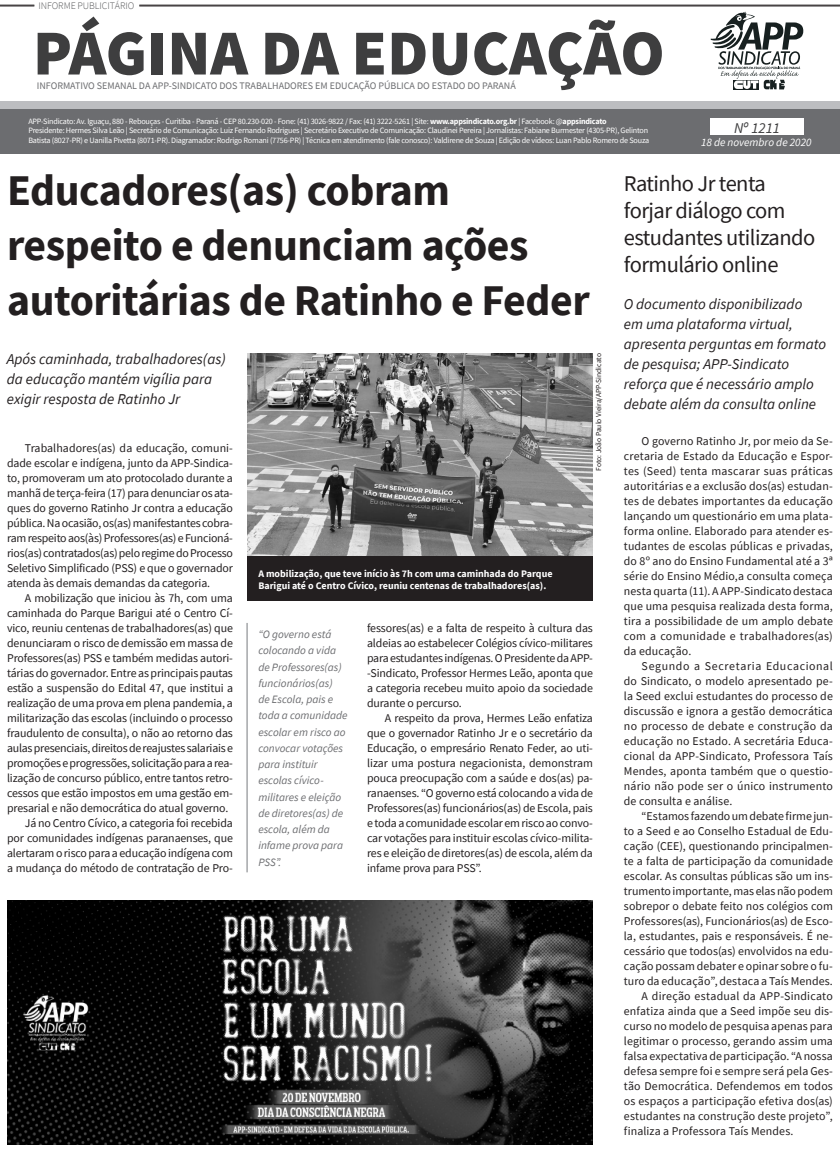
<style>
.page{position:relative;width:840px;height:1152px;background:#fff}
.page>*{position:absolute;margin:0;border:0;box-sizing:border-box;transform-origin:0 0}
.t1{font:900 64.12px "Source Sans Pro";color:#3e3e3f}
.Pageduc_-_Tit1{font:700 43.75px/55px "Source Sans Pro";letter-spacing:-.01em;color:#231f20}
.Pageduc_-_Tit1-2{font:22.5px/27px "Source Sans Pro";letter-spacing:-.025em;color:#231f20}
.Pageduc_-_Tit1-3{font:italic 15px/20px "Source Sans Pro";color:#231f20}
.t2{font:italic 15px "Source Sans Pro";color:#3e3e3f}
.t3{font:11.88px/15px "Source Sans Pro";letter-spacing:-.01em;color:#231f20;text-align:justify}
.Pageduc_-_Tit1-4{font:italic 11.25px/16.2px "Source Sans Pro";color:#6c6d70}
.t4{font:italic 11.25px "Source Sans Pro";color:#fff}
.t5{font:700 10px/12px "Source Sans Pro";color:#fff}
.t6{font:10px "Source Sans Pro";color:#6c6d70}
.t7{font:300 10px "Source Sans Pro";color:#57585a}
.t8{font:8.12px/9.8px "Source Sans Pro";letter-spacing:-.025em;color:#fff}
.t9{font:7.5px "Source Sans Pro";color:#231f20}
.s1{font-weight:700}
</style>
<div class="page">
<hr style="left:139px;top:5px;width:701px;height:1px;background:#231f20">
<hr style="left:139px;top:6px;width:701px;height:1px;background:#231f20">
<hr style="left:0;top:5px;width:34px;height:1px;background:#231f20">
<hr style="left:0;top:6px;width:34px;height:1px;background:#231f20">
<svg style="left:710px;top:12px;width:93px;height:77px"></svg>
<div style="left:0;top:109px;width:840px;height:45px;background:#6c6d70"></div>
<div style="left:0;top:102px;width:840px;height:7px;background:#bcbdc0"></div>
<div style="left:710px;top:118px;width:93px;height:17px;background:#fff"></div>
<hr style="left:246px;top:623px;width:2px;height:249px;background:#939598">
<div style="left:247px;top:555px;width:346px;height:45px;background:#231f20"></div>
<img style="left:247px;top:353px;width:346px;height:202px">
<img style="left:7px;top:901px;width:586px;height:243px">
<p class="t7" style="left:38px;top:0;width:97px">INFORME PUBLICITÁRIO</p>
<p class="t1" style="left:33px;top:9px;width:633px">PÁGINA DA EDUCAÇÃO</p>
<p class="t8" style="left:28px;top:116px;width:580px">APP-Sindicato: Av. Iguaçu, 880 - Rebouças - Curitiba - Paraná - CEP 80.230-020 - Fone: (41) 3026-9822 / Fax: (41) 3222-5261 | Site: <span class="s1">www.appsindicato.org.br</span> | Facebook: @<span class="s1">appsindicato</span></p>
<p class="t8" style="left:28px;top:126px;width:622px">Presidente: Hermes Silva Leão | Secretário de Comunicação: Luiz Fernando Rodrigues | Secretário Executivo de Comunicação: Claudinei Pereira | Jornalistas: Fabiane Burmester (4305-PR), Gelinton<br>Batista (8027-PR) e Uanilla Pivetta (8071-PR). Diagramador: Rodrigo Romani (7756-PR) | Técnica em atendimento (fale conosco): Valdirene de Souza | Edição de vídeos: Luan Pablo Romero de Souza</p>
<p class="t4" style="left:701px;top:135px;width:112px">18 de novembro de 2020</p>
<p class="t6" style="left:37px;top:79px;width:481px">INFORMATIVO SEMANAL DA APP-SINDICATO DOS TRABALHADORES EM EDUCAÇÃO PÚBLICA DO ESTADO DO PARANÁ</p>
<p class="t2" style="left:734px;top:118px;width:48px">Nº 1211</p>
<p class="Pageduc_-_Tit1" style="left:7px;top:162px;width:584px">Educadores(as) cobram respeito e denunciam ações autoritárias de Ratinho e Feder</p>
<p class="Pageduc_-_Tit1-3" style="left:7px;top:349px;width:220px">Após caminhada, trabalhadores(as) da educação mantém vigília para exigir resposta de Ratinho Jr</p>
<p class="t9" style="left:594px;top:470px;width:119px;rotate:-90deg">Foto: João Paulo Vieira/APP-Sindicato</p>
<p class="t3" style="left:7px;top:440px;width:227px;text-indent:18px">Trabalhadores(as) da educação, comuni&shy;dade escolar e indígena, junto da APP-Sindica&shy;to, promoveram um ato protocolado durante a manhã de terça-feira (17) para denunciar os ata&shy;ques do governo Ratinho Jr contra a educação pública. Na ocasião, os(as) manifestantes cobra&shy;ram respeito aos(às) Professores(as) e Funcioná&shy;rios(as) contratados(as) pelo regime do Processo Seletivo Simplificado (PSS) e que o governador atenda às demais demandas da categoria.</p>
<p class="t3" style="left:7px;top:590px;width:227px;text-indent:18px">A mobilização que iniciou às 7h, com uma caminhada do Parque Barigui até o Centro Cí&shy;vico, reuniu centenas de trabalhadores(as) que denunciaram o risco de demissão em massa de Professores(as) PSS e também medidas autori&shy;tárias do governador. Entre as principais pautas estão a suspensão do Edital 47, que institui a realização de uma prova em plena pandemia, a militarização das escolas (incluindo o processo fraudulento de consulta), o não ao retorno das aulas presenciais, direitos de reajustes salariais e promoções e progressões, solicitação para a rea&shy;lização de concurso público, entre tantos retro&shy;cessos que estão impostos em uma gestão em&shy;presarial e não democrática do atual governo.</p>
<p class="t3" style="left:7px;top:815px;width:227px;text-indent:18px">Já no Centro Cívico, a categoria foi recebida por comunidades indígenas paranaenses, que alertaram o risco para a educação indígena com a mudança do método de contratação de Pro-</p>
<p class="t5" style="left:258px;top:567px;width:296px">A mobilização, que teve início às 7h com uma caminhada do Parque<br>Barigui até o Centro Cívico, reuniu centenas de trabalhadores(as).</p>
<p class="t3" style="left:367px;top:620px;width:227px">fessores(as) e a falta de respeito à cultura das aldeias ao estabelecer Colégios cívico-militares para estudantes indígenas. O Presidente da APP--Sindicato, Professor Hermes Leão, aponta que a categoria recebeu muito apoio da sociedade durante o percurso.</p>
<p class="t3" style="left:367px;top:710px;width:227px;text-indent:18px">A respeito da prova, Hermes Leão enfatiza que o governador Ratinho Jr e o secretário da Educação, o empresário Renato Feder, ao uti&shy;lizar uma postura negacionista, demonstram pouca preocupação com a saúde e dos(as) pa&shy;ranaenses. “O governo está colocando a vida de Professores(as) funcionários(as) de Escola, pais e toda a comunidade escolar em risco ao convo&shy;car votações para instituir escolas cívico-milita&shy;res e eleição de diretores(as) de escola, além da infame prova para PSS”.</p>
<p class="Pageduc_-_Tit1-4" style="left:258px;top:626px;width:91px">“O governo está colocando a vida de Professores(as) funcionários(as)<br>de Escola, pais e toda a comunidade escolar em risco ao convocar votações para instituir escolas cívico&shy;militares e eleição de diretores(as) de escola, além da infame prova para<br>PSS”.</p>
<p class="Pageduc_-_Tit1-2" style="left:624px;top:169px;width:193px">Ratinho Jr tenta forjar diálogo com estudantes utilizando formulário online</p>
<p class="Pageduc_-_Tit1-3" style="left:624px;top:293px;width:204px">O documento disponibilizado<br>em uma plataforma virtual, apresenta perguntas em formato de pesquisa; APP-Sindicato reforça que é necessário amplo debate além da consulta online</p>
<p class="t3" style="left:624px;top:433px;width:210px;text-indent:18px">O governo Ratinho Jr, por meio da Se&shy;cretaria de Estado da Educação e Espor&shy;tes (Seed) tenta mascarar suas práticas autoritárias e a exclusão dos(as) estudan&shy;tes de debates importantes da educação lançando um questionário em uma plata&shy;forma online. Elaborado para atender es&shy;tudantes de escolas públicas e privadas, do 8º ano do Ensino Fundamental até a 3ª série do Ensino Médio,a consulta começa nesta quarta (11). A APP-Sindicato destaca que uma pesquisa realizada desta forma, tira a possibilidade de um amplo debate com a comunidade e trabalhadores(as) da educação.</p>
<p class="t3" style="left:624px;top:658px;width:210px;text-indent:18px">Segundo a Secretaria Educacional do Sindicato, o modelo apresentado pe&shy;la Seed exclui estudantes do processo de discussão e ignora a gestão democrática no processo de debate e construção da educação no Estado. A secretária Educa&shy;cional da APP-Sindicato, Professora Taís Mendes, aponta também que o questio&shy;nário não pode ser o único instrumento de consulta e análise.</p>
<p class="t3" style="left:624px;top:808px;width:210px;text-indent:18px">“Estamos fazendo um debate firme jun&shy;to a Seed e ao Conselho Estadual de Edu&shy;cação (CEE), questionando principalmen&shy;te a falta de participação da comunidade escolar. As consultas públicas são um ins&shy;trumento importante, mas elas não podem sobrepor o debate feito nos colégios com Professores(as), Funcionários(as) de Esco&shy;la, estudantes, pais e responsáveis. É ne&shy;cessário que todos(as) envolvidos na edu&shy;cação possam debater e opinar sobre o fu&shy;turo da educação”, destaca a Taís Mendes.</p>
<p class="t3" style="left:624px;top:988px;width:210px;text-indent:18px">A direção estadual da APP-Sindicato enfatiza ainda que a Seed impõe seu dis&shy;curso no modelo de pesquisa apenas para legitimar o processo, gerando assim uma falsa expectativa de participação. “A nossa defesa sempre foi e sempre será pela Ges&shy;tão Democrática. Defendemos em todos os espaços a participação efetiva dos(as) estudantes na construção deste projeto”, finaliza a Professora Taís Mendes.</p>
</div>
